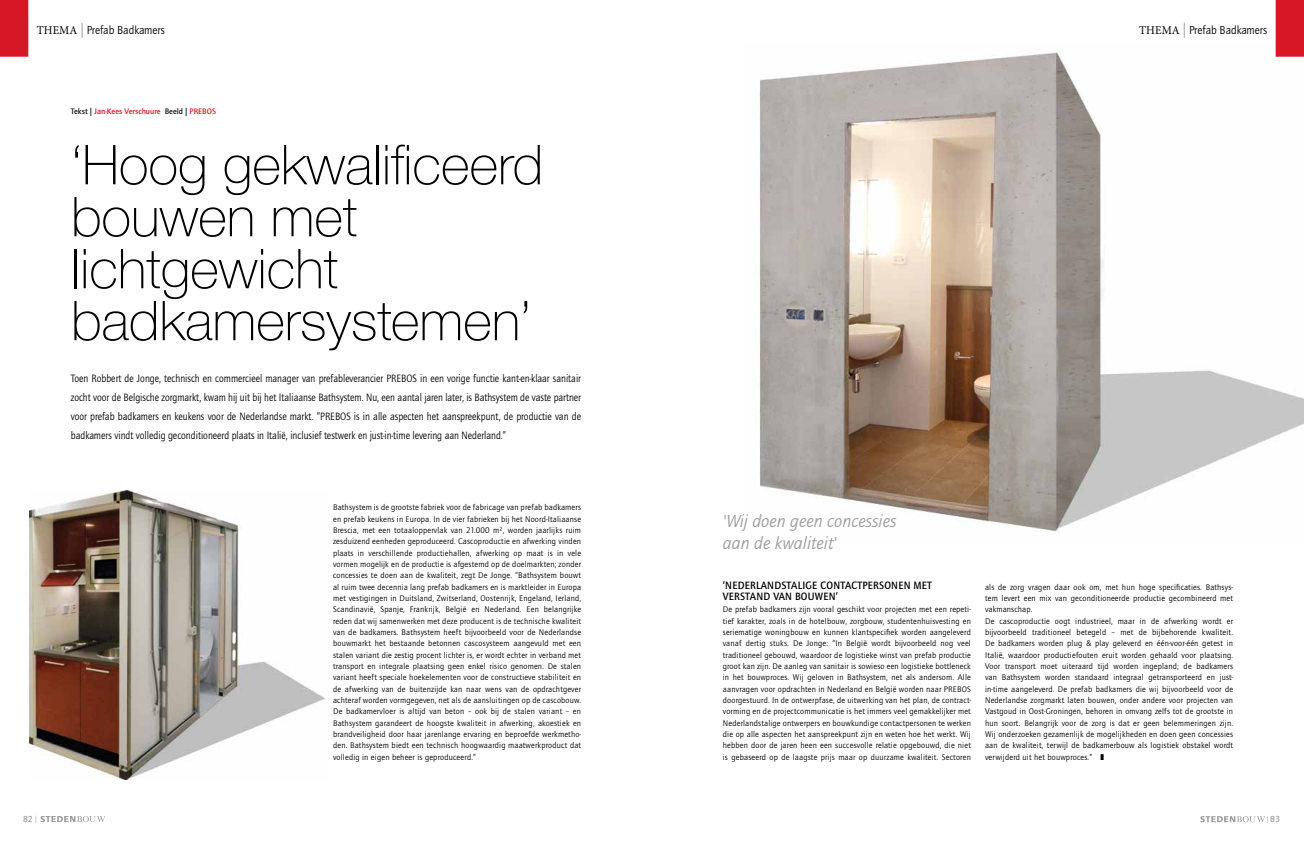
<style>
.page{position:relative;width:1304px;height:842px;background:#fff}
.page>*{position:absolute;margin:0;border:0;box-sizing:border-box;transform-origin:0 0}
.t1{font:100 55px/52px "Helvetica Neue";color:#000}
.t2{font:italic 18px/21.6px "Quay Sans ITC Std";color:#9d9d9c}
.t3{font:12px "Quay Sans ITC Std";color:#000;scale:.95 1}
.t4{font:11px/19px "Quay Sans ITC Std";color:#000;text-align:justify;scale:.9 1}
.t5{font:500 11px/11.3px "Quay Sans ITC Std";letter-spacing:.02em;color:#000;scale:.95 1}
.t6{font:500 9px "Quay Sans ITC Std";color:#9d9d9c}
.t7{font:8.5px/11.3px "Quay Sans ITC Std";letter-spacing:.02em;color:#000;text-align:justify}
.t8{font:500 8.2px "Quay Sans ITC Std";color:#d61726}
.s1{font-family:"Minion Pro"}
.s2{font-size:15px;color:#9d9d9c}
.s3{color:#121212}
.s4{font-weight:400;font-size:7px}
</style>
<div class="page">
<svg style="left:40px;top:816px;width:65px;height:6px"></svg>
<svg style="left:1200px;top:816px;width:65px;height:6px"></svg>
<img style="left:759px;top:43px;width:545px;height:489px">
<img style="left:30px;top:490px;width:296px;height:290px">
<div style="left:1276px;top:0;width:28px;height:57px;background:#d61726"></div>
<div style="left:0;top:0;width:28px;height:57px;background:#d61726"></div>
<h3 class="t3" style="left:37px;top:23px;width:136px"><span class="s1">THEMA</span> <span class="s2">|</span> Prefab Badkamers</h3>
<h3 class="t3" style="left:1139px;top:23px;width:136px"><span class="s1">THEMA</span> <span class="s2">|</span> Prefab Badkamers</h3>
<p class="t8" style="left:71px;top:107px;width:147px"><span class="s3">Tekst |</span> Jan-Kees Verschuure <span class="s3">Beeld |</span> PREBOS</p>
<h1 class="t1" style="left:71px;top:136px;width:474px">‘Hoog gekwalificeerd bouwen met lichtgewicht badkamersystemen’</h1>
<p class="t4" style="left:71px;top:369px;width:568px">Toen Robbert de Jonge, technisch en commercieel manager van prefableverancier PREBOS in een vorige functie kant-en-klaar sanitair zocht voor de Belgische zorgmarkt, kwam hij uit bij het Italiaanse Bathsystem. Nu, een aantal jaren later, is Bathsystem de vaste partner voor prefab badkamers en keukens voor de Nederlandse markt. “PREBOS is in alle aspecten het aanspreekpunt, de productie van de badkamers vindt volledig geconditioneerd plaats in Italië, inclusief testwerk en just-in-time levering aan Nederland.”</p>
<p class="t7" style="left:333px;top:502px;width:250px">Bathsystem is de grootste fabriek voor de fabricage van prefab badkamers en prefab keukens in Europa. In de vier fabrieken bij het Noord-Italiaanse Brescia, met een totaaloppervlak van 21.000 m², worden jaarlijks ruim zesduizend eenheden geproduceerd. Cascoproductie en afwerking vinden plaats in verschillende productiehallen, afwerking op maat is in vele vormen mogelijk en de productie is afgestemd op de doelmarkten; zonder concessies te doen aan de kwaliteit, zegt De Jonge. “Bathsystem bouwt al ruim twee decennia lang prefab badkamers en is marktleider in Europa met vestigingen in Duitsland, Zwitserland, Oostenrijk, Engeland, Ierland, Scandinavië, Spanje, Frankrijk, België en Nederland. Een belangrijke reden dat wij samenwerken met deze producent is de technische kwaliteit van de badkamers. Bathsystem heeft bijvoorbeeld voor de Nederlandse bouwmarkt het bestaande betonnen cascosysteem aangevuld met een stalen variant die zestig procent lichter is, er wordt echter in verband met transport en integrale plaatsing geen enkel risico genomen. De stalen variant heeft speciale hoekelementen voor de constructieve stabiliteit en de afwerking van de buitenzijde kan naar wens van de opdrachtgever achteraf worden vormgegeven, net als de aansluitingen op de cascobouw.<br>De badkamervloer is altijd van beton – ook bij de stalen variant – en Bathsystem garandeert de hoogste kwaliteit in afwerking, akoestiek en brandveiligheid door haar jarenlange ervaring en beproefde werkmetho&shy;den. Bathsystem biedt een technisch hoogwaardig maatwerkproduct dat volledig in eigen beheer is geproduceerd.”</p>
<h2 class="t2" style="left:723px;top:510px;width:175px">'Wij doen geen concessies aan de kwaliteit'</h2>
<p class="t5" style="left:723px;top:579px;width:222px">‘NEDERLANDSTALIGE CONTACTPERSONEN MET<br>VERSTAND VAN BOUWEN’</p>
<p class="t7" style="left:723px;top:604px;width:250px">De prefab badkamers zijn vooral geschikt voor projecten met een repeti&shy;tief karakter, zoals in de hotelbouw, zorgbouw, studentenhuisvesting en seriematige woningbouw en kunnen klantspecifiek worden aangeleverd vanaf dertig stuks. De Jonge: “In België wordt bijvoorbeeld nog veel traditioneel gebouwd, waardoor de logistieke winst van prefab productie groot kan zijn. De aanleg van sanitair is sowieso een logistieke bottleneck in het bouwproces. Wij geloven in Bathsystem, net als andersom. Alle aanvragen voor opdrachten in Nederland en België worden naar PREBOS doorgestuurd. In de ontwerpfase, de uitwerking van het plan, de contract&shy;vorming en de projectcommunicatie is het immers veel gemakkelijker met Nederlandstalige ontwerpers en bouwkundige contactpersonen te werken die op alle aspecten het aanspreekpunt zijn en weten hoe het werkt. Wij hebben door de jaren heen een succesvolle relatie opgebouwd, die niet is gebaseerd op de laagste prijs maar op duurzame kwaliteit. Sectoren</p>
<p class="t7" style="left:985px;top:581px;width:250px;text-align:left">als de zorg vragen daar ook om, met hun hoge specificaties. Bathsys&shy;tem levert een mix van geconditioneerde productie gecombineerd met vakmanschap.<br>De cascoproductie oogt industrieel, maar in de afwerking wordt er bijvoorbeeld traditioneel betegeld – met de bijbehorende kwaliteit.<br>De badkamers worden plug &amp; play geleverd en één-voor-één getest in Italië, waardoor productiefouten eruit worden gehaald voor plaatsing.<br>Voor transport moet uiteraard tijd worden ingepland; de badkamers van Bathsystem worden standaard integraal getransporteerd en just&shy;in-time aangeleverd. De prefab badkamers die wij bijvoorbeeld voor de Nederlandse zorgmarkt laten bouwen, onder andere voor projecten van Vastgoud in Oost-Groningen, behoren in omvang zelfs tot de grootste in hun soort. Belangrijk voor de zorg is dat er geen belemmeringen zijn.<br>Wij onderzoeken gezamenlijk de mogelijkheden en doen geen concessies aan de kwaliteit, terwijl de badkamerbouw als logistiek obstakel wordt verwijderd uit het bouwproces.” ❚</p>
<p class="t6" style="left:23px;top:814px;width:15px">82 <span class="s4">|</span></p>
<p class="t6" style="left:1267px;top:814px;width:15px"><span class="s4">|</span> 83</p>
</div>
